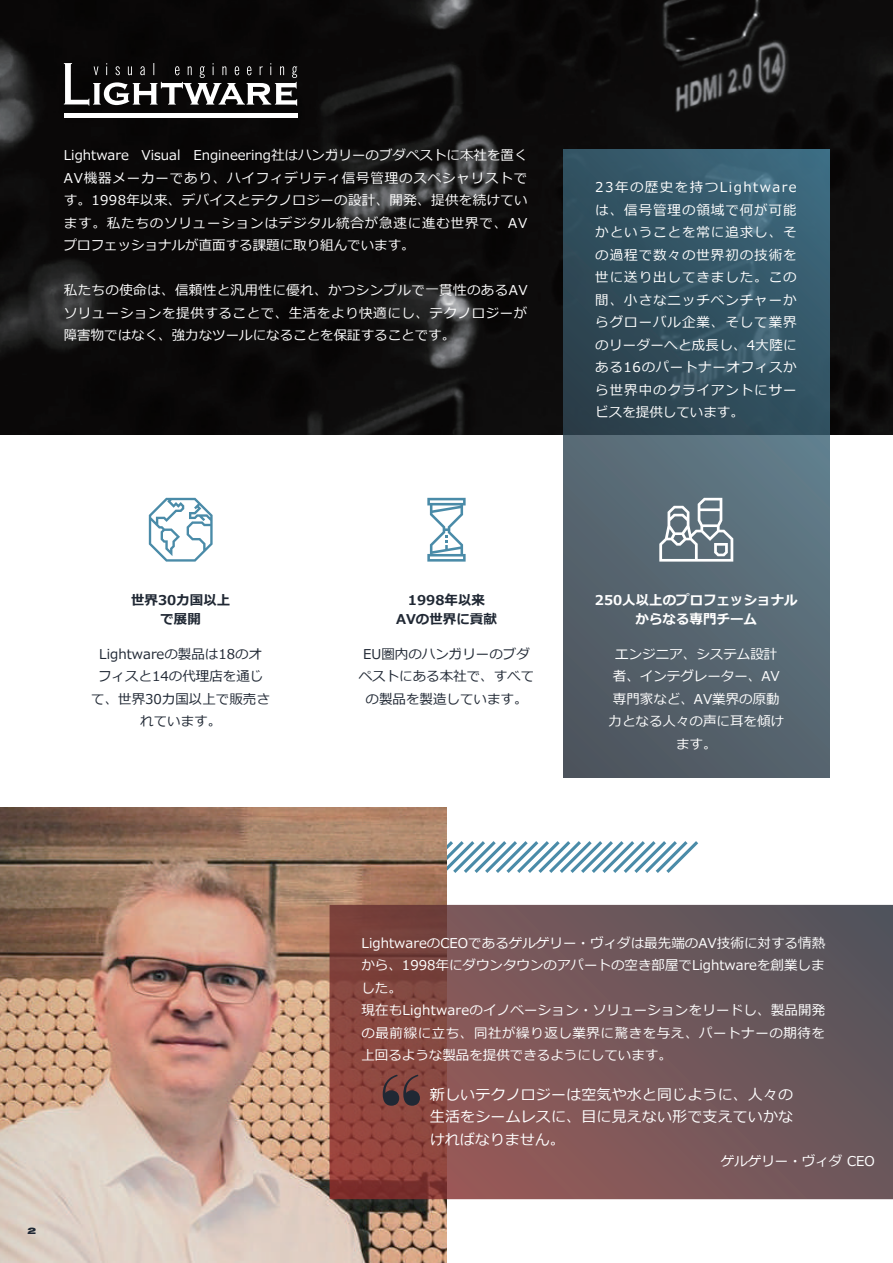
<style>
.page{position:relative;width:893px;height:1263px;background:#fff}
.page>*{position:absolute;margin:0;border:0;box-sizing:border-box;transform-origin:0 0}
.t1{font:15px/22.5px "Meiryo";letter-spacing:.01em;color:#fff;text-align:justify}
.t2{font:13.5px/22.5px "Meiryo";color:#fff;text-align:justify}
.t3{font:13.5px/22.5px "Meiryo";color:#202834;text-align:center}
.t4{font:700 13.5px/19.5px "Meiryo";color:#202834;text-align:center}
.t5{font:700 13.5px/19.5px "Meiryo";color:#fff;text-align:center}
.t6{font:900 expanded 9px "Helvetica Neue LT Pro";color:#202834}
</style>
<div class="page">
<svg style="left:446px;top:841px;width:252px;height:32px"></svg>
<img style="left:0;top:0;width:893px;height:434px">
<svg style="left:563px;top:149px;width:266px;height:628px;background:#465e6b"></svg>
<svg style="left:659px;top:498px;width:74px;height:64px"></svg>
<svg style="left:427px;top:498px;width:39px;height:64px"></svg>
<svg style="left:149px;top:498px;width:64px;height:64px"></svg>
<svg style="left:64px;top:63px;width:233px;height:43px"></svg>
<hr style="left:64px;top:113px;width:234px;height:4px;background:#fff">
<img style="left:0;top:808px;width:446px;height:455px">
<svg style="left:330px;top:905px;width:563px;height:294px;background:#775354"></svg>
<svg style="left:383px;top:1075px;width:37px;height:31px"></svg>
<p class="t2" style="left:64px;top:145px;width:465px">Lightware Visual Engineering社はハンガリーのブダペストに本社を置くAV機器メーカーであり、ハイフィデリティ信号管理のスペシャリストです。1998年以来、デバイスとテクノロジーの設計、開発、提供を続けています。私たちのソリューションはデジタル統合が急速に進む世界で、AVプロフェッショナルが直面する課題に取り組んでいます。</p>
<p class="t2" style="left:64px;top:280px;width:465px">私たちの使命は、信頼性と汎用性に優れ、かつシンプルで一貫性のあるAVソリューションを提供することで、生活をより快適にし、テクノロジーが障害物ではなく、強力なツールになることを保証することです。</p>
<p class="t2" style="left:595px;top:177px;width:203px">23年の歴史を持つLightwareは、信号管理の領域で何が可能かということを常に追求し、その過程で数々の世界初の技術を世に送り出してきました。この間、小さなニッチベンチャーからグローバル企業、そして業界のリーダーへと成長し、4大陸にある16のパートナーオフィスから世界中のクライアントにサービスを提供しています。</p>
<p class="t4" style="left:131px;top:590px;width:101px">世界30カ国以上で展開</p>
<p class="t4" style="left:396px;top:590px;width:102px">1998年以来<br>AVの世界に貢献</p>
<p class="t3" style="left:91px;top:643px;width:180px">Lightwareの製品は18のオフィスと14の代理店を通じて、世界30カ国以上で販売されています。</p>
<p class="t3" style="left:359px;top:643px;width:177px">EU圏内のハンガリーのブダペストにある本社で、すべての製品を製造しています。</p>
<p class="t5" style="left:595px;top:591px;width:204px">250人以上のプロフェッショナルからなる専門チーム</p>
<p class="t2" style="left:609px;top:643px;width:177px;text-align:center">エンジニア、システム設計者、インテグレーター、AV専門家など、AV業界の原動力となる人々の声に耳を傾けます。</p>
<p class="t6" style="left:28px;top:1225px;width:10px">2</p>
<p class="t2" style="left:361px;top:932px;width:465px;text-align:left">LightwareのCEOであるゲルゲリー・ヴィダは最先端のAV技術に対する情熱から、1998年にダウンタウンのアパートの空き部屋でLightwareを創業しました。<br>現在もLightwareのイノベーション・ソリューションをリードし、製品開発の最前線に立ち、同社が繰り返し業界に驚きを与え、パートナーの期待を上回るような製品を提供できるようにしています。</p>
<p class="t1" style="left:430px;top:1084px;width:365px">新しいテクノロジーは空気や水と同じように、人々の生活をシームレスに、目に見えない形で支えていかなければなりません。</p>
<p class="t2" style="left:721px;top:1150px;width:155px">ゲルゲリー・ヴィダ CEO</p>
</div>
